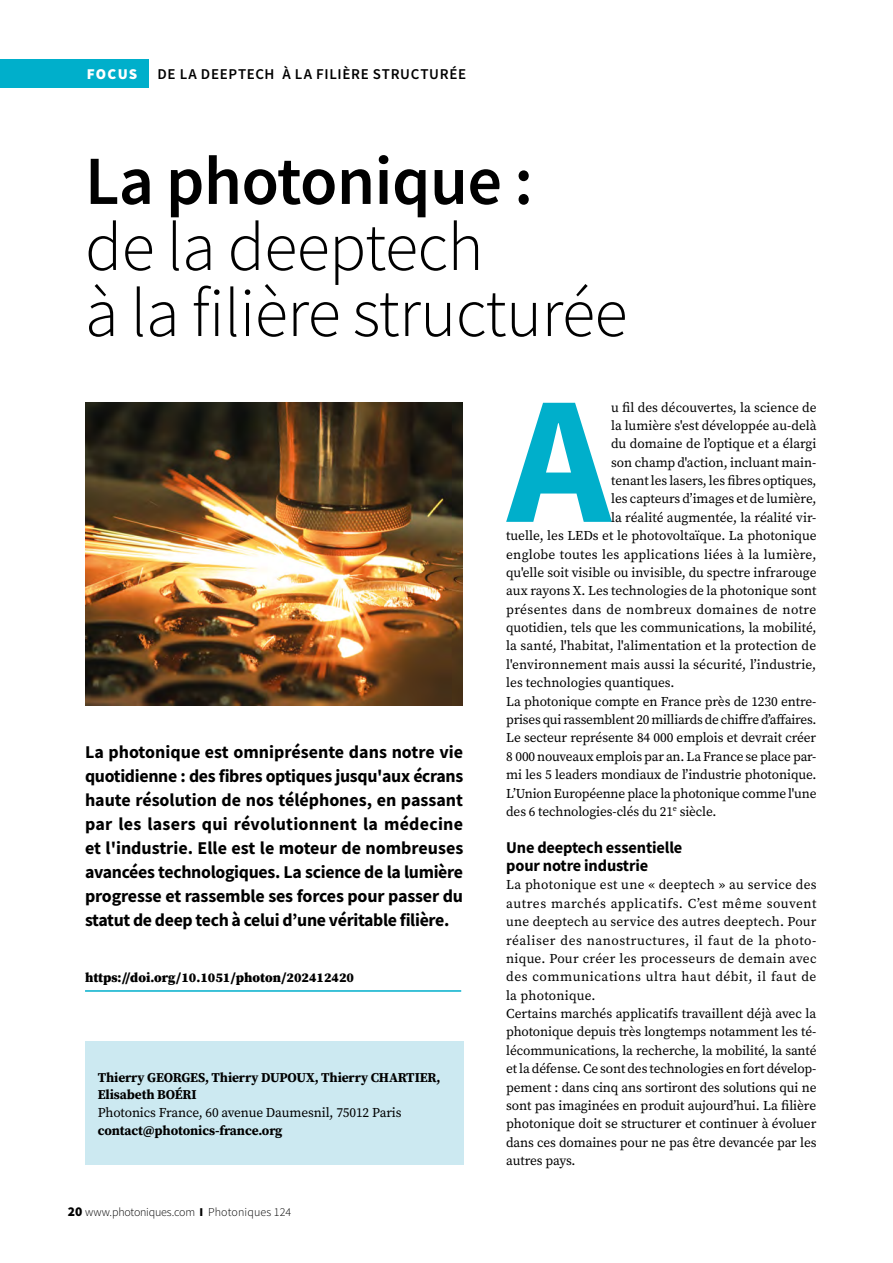
<style>
.page{position:relative;width:893px;height:1263px;background:#fff}
.page>*{position:absolute;margin:0;border:0;box-sizing:border-box;transform-origin:0 0}
.t1{font:700 182.55px "Source Sans Pro";color:#00afcb}
.t2{font:300 69px/66px "Source Sans Pro";letter-spacing:-.01em;color:#000}
.t3{font:600 69px "Source Sans Pro";letter-spacing:-.01em;color:#000}
.t4{font:700 18px/24px "Source Sans Pro";letter-spacing:-.02em;color:#000;text-align:justify}
.t5{font:700 16.5px/18.5px "Source Sans Pro";letter-spacing:-.01em;color:#000}
.t6{font:600 15px "Source Sans Pro";color:#000}
.t7{font:900 15px "Source Sans Pro";letter-spacing:.08em;color:#fff}
.t8{font:13.5px/18.3px "Source Serif Pro";letter-spacing:-.005em;color:#000}
.t9{font:700 13.5px/17.7px "Source Serif Pro";letter-spacing:-.01em;color:#000}
.t10{font:13.5px "Source Serif Pro";letter-spacing:.02em;color:#000}
.t11{font:900 13.5px "Source Serif Pro";color:#000}
.t12{font:13.5px "Source Serif Pro";letter-spacing:.025em;color:#000}
.t13{font:300 12px "Source Sans Pro";color:#000}
.s1{font-weight:900;font-size:13.5px}
.s2{font-weight:900}
</style>
<div class="page">
<div style="left:0;top:60px;width:149px;height:28px;background:#00afcb"></div>
<div style="left:85px;top:1041px;width:378px;height:124px;background:#cce9f1"></div>
<hr style="left:85px;top:990px;width:376px;height:2px;background:#00afcb">
<img style="left:85px;top:402px;width:377px;height:304px">
<p class="t7" style="left:87px;top:64px;width:52px">FOCUS</p>
<p class="t6" style="left:157px;top:64px;width:54px">DELADEEPTECH</p>
<p class="t6" style="left:279px;top:64px;width:46px">ÀLAFILIÈRE</p>
<p class="t6" style="left:373px;top:64px;width:11px">STRUCTUR</p>
<p class="t6" style="left:449px;top:64px;width:16px">ÉE</p>
<h2 class="t3" style="left:85px;top:136px;width:449px">LA PHOTONIQUE :</h2>
<h2 class="t2" style="left:85px;top:214px;width:544px">de la deeptech<br>à la filière structurée</h2>
<p class="t4" style="left:85px;top:740px;width:380px">La photonique est omniprésente dans notre vie quotidienne : des fibres optiques jusqu'aux écrans haute résolution de nos téléphones, en passant par les lasers qui révolutionnent la médecine et l'industrie. Elle est le moteur de nombreuses avancées technologiques. La science de la lumière progresse et rassemble ses forces pour passer du statut de deep tech à celui d’une véritable filière.</p>
<p class="t11" style="left:85px;top:968px;width:271px">https://doi.org/10.1051/photon/202412420</p>
<p class="t9" style="left:98px;top:1068px;width:344px">Thierry GEORGES, Thierry DUPOUX, Thierry CHARTIER,<br>Elisabeth BOÉRI</p>
<p class="t8" style="left:98px;top:1103px;width:305px">Photonics France, 60 avenue Daumesnil, 75012 Paris</p>
<p class="t9" style="left:98px;top:1121px;width:186px">contact@photonics-france.org</p>
<p class="t13" style="left:68px;top:1205px;width:225px"><span class="s1">20</span> www.photoniques.com <span class="s2">I</span> Photoniques 124</p>
<h1 class="t1" style="left:507px;top:338px;width:105px">A</h1>
<p class="t8" style="left:611px;top:398px;width:207px">u fil des découvertes, la science de</p>
<p class="t8" style="left:611px;top:416px;width:207px">la lumière s'est développée au-delà</p>
<p class="t8" style="left:611px;top:435px;width:207px">du domaine de l’optique et a élargi</p>
<p class="t8" style="left:611px;top:453px;width:207px">son champ d'action, incluant main-</p>
<p class="t8" style="left:611px;top:471px;width:207px">tenant les lasers, les fibres optiques,</p>
<p class="t8" style="left:611px;top:490px;width:207px">les capteurs d’images et de lumière,</p>
<p class="t8" style="left:611px;top:508px;width:207px">la réalité augmentée, la réalité vir-</p>
<p class="t8" style="left:506px;top:527px;width:312px">tuelle, les LEDs et le photovoltaïque. La photonique</p>
<p class="t10" style="left:506px;top:545px;width:312px">englobe toutes les applications liées à la lumière,</p>
<p class="t8" style="left:506px;top:563px;width:312px">qu'elle soit visible ou invisible, du spectre infrarouge</p>
<p class="t8" style="left:506px;top:582px;width:312px">aux rayons X. Les technologies de la photonique sont</p>
<p class="t12" style="left:506px;top:600px;width:312px">présentes dans de nombreux domaines de notre</p>
<p class="t8" style="left:506px;top:618px;width:312px">quotidien, tels que les communications, la mobilité,</p>
<p class="t8" style="left:506px;top:637px;width:312px">la santé, l'habitat, l'alimentation et la protection de</p>
<p class="t8" style="left:506px;top:655px;width:312px">l'environnement mais aussi la sécurité, l’industrie,</p>
<p class="t8" style="left:506px;top:674px;width:170px">les technologies quantiques.</p>
<p class="t8" style="left:506px;top:692px;width:312px">La photonique compte en France près de 1230 entre-</p>
<p class="t8" style="left:506px;top:710px;width:312px">prises qui rassemblent 20 milliards de chiffre d’affaires.</p>
<p class="t8" style="left:506px;top:729px;width:312px">Le secteur représente 84 000 emplois et devrait créer</p>
<p class="t8" style="left:506px;top:747px;width:312px">8 000 nouveaux emplois par an. La France se place par-</p>
<p class="t8" style="left:506px;top:765px;width:312px">mi les 5 leaders mondiaux de l’industrie photonique.</p>
<p class="t8" style="left:506px;top:784px;width:312px">L’Union Européenne place la photonique comme l'une</p>
<p class="t8" style="left:506px;top:802px;width:212px">des 6 technologies-clés du 21<sup>e</sup> siècle.</p>
<p class="t5" style="left:506px;top:838px;width:178px">Une deeptech essentielle pour notre industrie</p>
<p class="t8" style="left:506px;top:876px;width:312px">La photonique est une « deeptech » au service des autres marchés applicatifs. C’est même souvent une deeptech au service des autres deeptech. Pour réaliser des nanostructures, il faut de la photo&shy;nique. Pour créer les processeurs de demain avec des communications ultra haut débit, il faut de la photonique.<br>Certains marchés applicatifs travaillent déjà avec la photonique depuis très longtemps notamment les té&shy;lécommunications, la recherche, la mobilité, la santé et la défense. Ce sont des technologies en fort dévelop&shy;pement : dans cinq ans sortiront des solutions qui ne sont pas imaginées en produit aujourd’hui. La filière photonique doit se structurer et continuer à évoluer dans ces domaines pour ne pas être devancée par les autres pays.</p>
</div>
